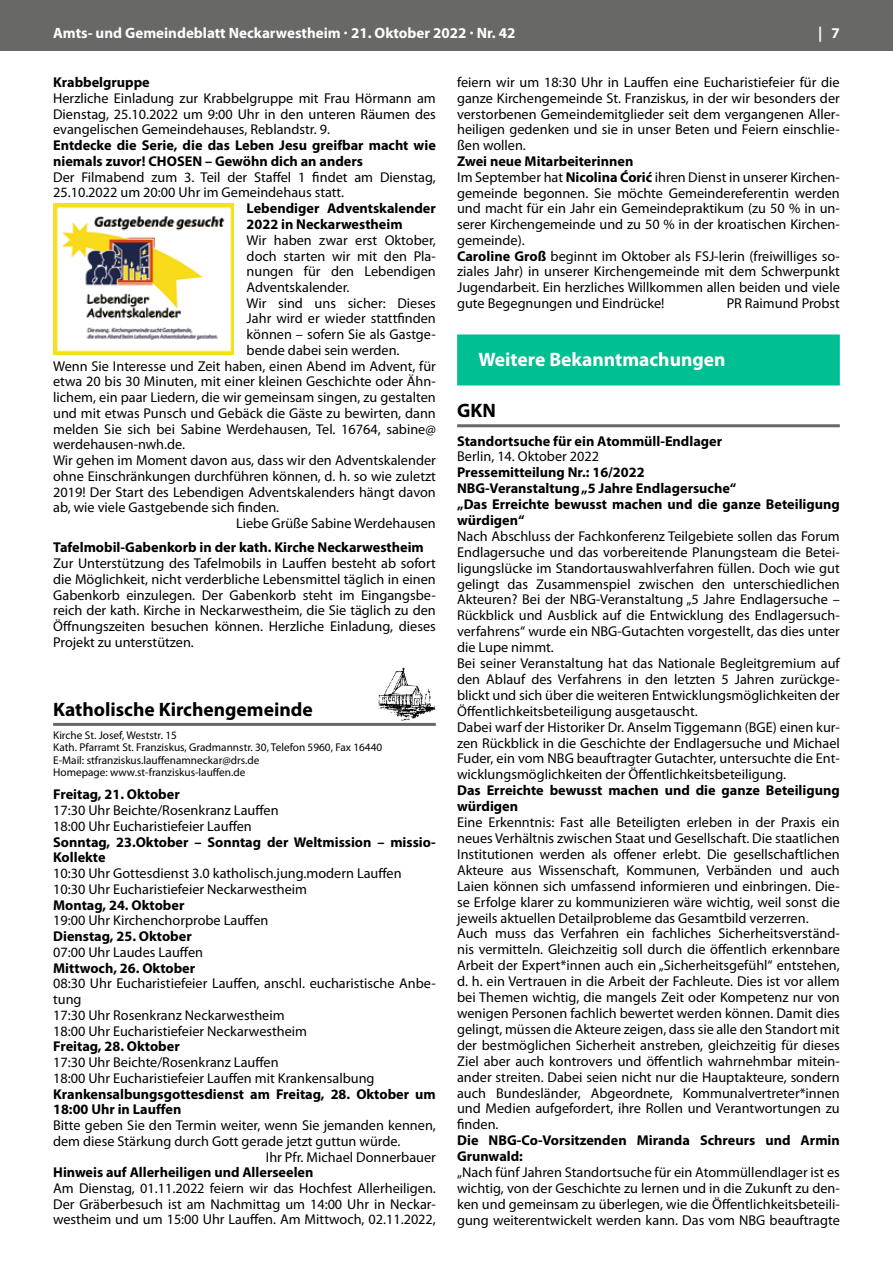
<style>
.page{position:relative;width:893px;height:1263px;background:#fff}
.page>*{position:absolute;margin:0;border:0;box-sizing:border-box;transform-origin:0 0}
.t1{font:700 19.5px "Myriad Pro";color:#000}
.t2{font:700 19.5px "Myriad Pro";color:#fff}
.t3{font:700 15px "Myriad Pro";color:#fff}
.t4{font:14.25px/15.9px "Myriad Pro";color:#000}
.t5{font:700 14.25px/15.9px "Myriad Pro";color:#000}
.t6{font:11.25px/12.5px "Myriad Pro";color:#000}
.s1{font-weight:700}
</style>
<div class="page">
<div style="left:0;top:0;width:893px;height:51px;background:#686867"></div>
<img style="left:53px;top:204px;width:181px;height:151px">
<hr style="left:53px;top:723px;width:383px;height:3px;background:#686867">
<img style="left:378px;top:667px;width:58px;height:54px">
<div style="left:457px;top:334px;width:383px;height:51px;background:#00bf93"></div>
<hr style="left:457px;top:424px;width:383px;height:3px;background:#686867">
<p class="t3" style="left:53px;top:23px;width:464px">Amts- und Gemeindeblatt Neckarwestheim · 21. Oktober 2022 · Nr. 42</p>
<p class="t3" style="left:818px;top:23px;width:23px">| 7</p>
<p class="t5" style="left:53px;top:74px;width:98px">Krabbelgruppe</p>
<p class="t4" style="left:53px;top:90px;width:384px;text-align:justify">Herzliche Einladung zur Krabbelgruppe mit Frau Hörmann am Dienstag, 25.10.2022 um 9:00 Uhr in den unteren Räumen des evangelischen Gemeindehauses, Reblandstr. 9.</p>
<p class="t5" style="left:53px;top:137px;width:384px">Entdecke die Serie, die das Leben Jesu greifbar macht wie niemals zuvor! CHOSEN – Gewöhn dich an anders</p>
<p class="t4" style="left:53px;top:169px;width:384px">Der Filmabend zum 3. Teil der Staffel 1 findet am Dienstag,<br>25.10.2022 um 20:00 Uhr im Gemeindehaus statt.</p>
<p class="t5" style="left:247px;top:200px;width:191px">Lebendiger Adventskalender<br>2022 in Neckarwestheim</p>
<p class="t4" style="left:247px;top:232px;width:191px">Wir haben zwar erst Oktober,</p>
<p class="t4" style="left:247px;top:248px;width:191px">doch starten wir mit den Pla-</p>
<p class="t4" style="left:247px;top:263px;width:191px">nungen für den Lebendigen</p>
<p class="t4" style="left:247px;top:279px;width:104px">Adventskalender.</p>
<p class="t4" style="left:247px;top:295px;width:191px">Wir sind uns sicher: Dieses</p>
<p class="t4" style="left:247px;top:310px;width:191px">Jahr wird er wieder stattfinden</p>
<p class="t4" style="left:247px;top:326px;width:191px">können – sofern Sie als Gastge-</p>
<p class="t4" style="left:247px;top:342px;width:154px">bende dabei sein werden.</p>
<p class="t4" style="left:53px;top:358px;width:384px">Wenn Sie Interesse und Zeit haben, einen Abend im Advent, für</p>
<p class="t4" style="left:53px;top:373px;width:383px">etwa 20 bis 30 Minuten, mit einer kleinen Geschichte oder Ähn-</p>
<p class="t4" style="left:53px;top:389px;width:384px">lichem, ein paar Liedern, die wir gemeinsam singen, zu gestalten</p>
<p class="t4" style="left:53px;top:405px;width:384px">und mit etwas Punsch und Gebäck die Gäste zu bewirten, dann</p>
<p class="t4" style="left:53px;top:421px;width:384px">melden Sie sich bei Sabine Werdehausen, Tel. 16764, sabine@</p>
<p class="t4" style="left:53px;top:436px;width:133px">werdehausen-nwh.de.</p>
<p class="t4" style="left:53px;top:452px;width:384px">Wir gehen im Moment davon aus, dass wir den Adventskalender</p>
<p class="t4" style="left:53px;top:468px;width:384px">ohne Einschränkungen durchführen können, d. h. so wie zuletzt</p>
<p class="t4" style="left:53px;top:484px;width:384px">2019! Der Start des Lebendigen Adventskalenders hängt davon</p>
<p class="t4" style="left:53px;top:499px;width:228px">ab, wie viele Gastgebende sich finden.</p>
<p class="t4" style="left:236px;top:515px;width:201px">Liebe Grüße Sabine Werdehausen</p>
<p class="t5" style="left:53px;top:539px;width:372px">Tafelmobil-Gabenkorb in der kath. Kirche Neckarwestheim</p>
<p class="t4" style="left:53px;top:555px;width:384px;text-align:justify">Zur Unterstützung des Tafelmobils in Lauffen besteht ab sofort die Möglichkeit, nicht verderbliche Lebensmittel täglich in einen Gabenkorb einzulegen. Der Gabenkorb steht im Eingangsbe&shy;reich der kath. Kirche in Neckarwestheim, die Sie täglich zu den Öffnungszeiten besuchen können. Herzliche Einladung, dieses Projekt zu unterstützen.</p>
<p class="t4" style="left:457px;top:74px;width:384px;text-align:justify">feiern wir um 18:30 Uhr in Lauffen eine Eucharistiefeier für die ganze Kirchengemeinde St. Franziskus, in der wir besonders der verstorbenen Gemeindemitglieder seit dem vergangenen Aller&shy;heiligen gedenken und sie in unser Beten und Feiern einschlie&shy;ßen wollen.</p>
<p class="t4" style="left:457px;top:153px;width:384px"><span class="s1">Zwei neue Mitarbeiterinnen<br></span>Im September hat <span class="s1">Nicolina Ćorić</span> ihren Dienst in unserer Kirchen&shy;gemeinde begonnen. Sie möchte Gemeindereferentin werden und macht für ein Jahr ein Gemeindepraktikum (zu 50 % in un&shy;serer Kirchengemeinde und zu 50 % in der kroatischen Kirchen&shy;gemeinde).<br><span class="s1">Caroline Groß</span> beginnt im Oktober als FSJ-lerin (freiwilliges so&shy;ziales Jahr) in unserer Kirchengemeinde mit dem Schwerpunkt Jugendarbeit. Ein herzliches Willkommen allen beiden und viele gute Begegnungen und Eindrücke!</p>
<p class="t4" style="left:727px;top:295px;width:115px">PR Raimund Probst</p>
<h1 class="t2" style="left:478px;top:347px;width:249px">Weitere Bekanntmachungen</h1>
<h1 class="t1" style="left:457px;top:398px;width:40px">GKN</h1>
<p class="t5" style="left:457px;top:432px;width:267px">Standortsuche für ein Atommüll-Endlager</p>
<p class="t4" style="left:457px;top:448px;width:143px">Berlin, 14. Oktober 2022</p>
<p class="t5" style="left:457px;top:464px;width:384px">Pressemitteilung Nr.: 16/2022<br>NBG-Veranstaltung „5 Jahre Endlagersuche“<br>„Das Erreichte bewusst machen und die ganze Beteiligung würdigen“</p>
<p class="t4" style="left:457px;top:528px;width:384px">Nach Abschluss der Fachkonferenz Teilgebiete sollen das Forum Endlagersuche und das vorbereitende Planungsteam die Betei&shy;ligungslücke im Standortauswahlverfahren füllen. Doch wie gut gelingt das Zusammenspiel zwischen den unterschiedlichen Akteuren? Bei der NBG-Veranstaltung „5 Jahre Endlagersuche – Rückblick und Ausblick auf die Entwicklung des Endlagersuch&shy;verfahrens“ wurde ein NBG-Gutachten vorgestellt, das dies unter die Lupe nimmt.<br>Bei seiner Veranstaltung hat das Nationale Begleitgremium auf den Ablauf des Verfahrens in den letzten 5 Jahren zurückge&shy;blickt und sich über die weiteren Entwicklungsmöglichkeiten der Öffentlichkeitsbeteiligung ausgetauscht.<br>Dabei warf der Historiker Dr. Anselm Tiggemann (BGE) einen kur&shy;zen Rückblick in die Geschichte der Endlagersuche und Michael Fuder, ein vom NBG beauftragter Gutachter, untersuchte die Ent&shy;wicklungsmöglichkeiten der Öffentlichkeitsbeteiligung.</p>
<p class="t5" style="left:457px;top:782px;width:384px">Das Erreichte bewusst machen und die ganze Beteiligung würdigen</p>
<p class="t4" style="left:457px;top:814px;width:384px">Eine Erkenntnis: Fast alle Beteiligten erleben in der Praxis ein neues Verhältnis zwischen Staat und Gesellschaft. Die staatlichen Institutionen werden als offener erlebt. Die gesellschaftlichen Akteure aus Wissenschaft, Kommunen, Verbänden und auch Laien können sich umfassend informieren und einbringen. Die&shy;se Erfolge klarer zu kommunizieren wäre wichtig, weil sonst die jeweils aktuellen Detailprobleme das Gesamtbild verzerren.<br>Auch muss das Verfahren ein fachliches Sicherheitsverständ&shy;nis vermitteln. Gleichzeitig soll durch die öffentlich erkennbare Arbeit der Expert*innen auch ein „Sicherheitsgefühl“ entstehen, d. h. ein Vertrauen in die Arbeit der Fachleute. Dies ist vor allem bei Themen wichtig, die mangels Zeit oder Kompetenz nur von wenigen Personen fachlich bewertet werden können. Damit dies gelingt, müssen die Akteure zeigen, dass sie alle den Standort mit der bestmöglichen Sicherheit anstreben, gleichzeitig für dieses Ziel aber auch kontrovers und öffentlich wahrnehmbar mitein&shy;ander streiten. Dabei seien nicht nur die Hauptakteure, sondern auch Bundesländer, Abgeordnete, Kommunalvertreter*innen und Medien aufgefordert, ihre Rollen und Verantwortungen zu finden.</p>
<p class="t5" style="left:457px;top:1132px;width:384px">Die NBG-Co-Vorsitzenden Miranda Schreurs und Armin<br>Grunwald:</p>
<p class="t4" style="left:457px;top:1164px;width:384px;text-align:justify">„Nach fünf Jahren Standortsuche für ein Atommüllendlager ist es wichtig, von der Geschichte zu lernen und in die Zukunft zu den&shy;ken und gemeinsam zu überlegen, wie die Öffentlichkeitsbeteili&shy;gung weiterentwickelt werden kann. Das vom NBG beauftragte</p>
<h1 class="t1" style="left:53px;top:696px;width:261px">Katholische Kirchengemeinde</h1>
<p class="t6" style="left:53px;top:729px;width:331px">Kirche St. Josef, Weststr. 15<br>Kath. Pfarramt St. Franziskus, Gradmannstr. 30, Telefon 5960, Fax 16440<br>E-Mail: stfranziskus.lauffenamneckar@drs.de<br>Homepage: www.st-franziskus-lauffen.de</p>
<p class="t5" style="left:53px;top:786px;width:128px">Freitag, 21. Oktober</p>
<p class="t4" style="left:53px;top:802px;width:227px">17:30 Uhr Beichte/Rosenkranz Lauffen<br>18:00 Uhr Eucharistiefeier Lauffen</p>
<p class="t5" style="left:53px;top:833px;width:384px">Sonntag, 23.Oktober – Sonntag der Weltmission – missio-<br>Kollekte</p>
<p class="t4" style="left:53px;top:865px;width:350px">10:30 Uhr Gottesdienst 3.0 katholisch.jung.modern Lauffen<br>10:30 Uhr Eucharistiefeier Neckarwestheim</p>
<p class="t5" style="left:53px;top:896px;width:133px">Montag, 24. Oktober</p>
<p class="t4" style="left:53px;top:912px;width:217px">19:00 Uhr Kirchenchorprobe Lauffen</p>
<p class="t5" style="left:53px;top:928px;width:140px">Dienstag, 25. Oktober</p>
<p class="t4" style="left:53px;top:944px;width:151px">07:00 Uhr Laudes Lauffen</p>
<p class="t5" style="left:53px;top:959px;width:144px">Mittwoch, 26. Oktober</p>
<p class="t4" style="left:53px;top:975px;width:384px">08:30 Uhr Eucharistiefeier Lauffen, anschl. eucharistische Anbe&shy;tung<br>17:30 Uhr Rosenkranz Neckarwestheim<br>18:00 Uhr Eucharistiefeier Neckarwestheim</p>
<p class="t5" style="left:53px;top:1038px;width:128px">Freitag, 28. Oktober</p>
<p class="t4" style="left:53px;top:1054px;width:323px">17:30 Uhr Beichte/Rosenkranz Lauffen<br>18:00 Uhr Eucharistiefeier Lauffen mit Krankensalbung</p>
<p class="t5" style="left:53px;top:1085px;width:384px">Krankensalbungsgottesdienst am Freitag, 28. Oktober um<br>18:00 Uhr in Lauffen</p>
<p class="t4" style="left:53px;top:1117px;width:384px">Bitte geben Sie den Termin weiter, wenn Sie jemanden kennen,</p>
<p class="t4" style="left:53px;top:1133px;width:349px">dem diese Stärkung durch Gott gerade jetzt guttun würde.</p>
<p class="t4" style="left:266px;top:1148px;width:172px">Ihr Pfr. Michael Donnerbauer</p>
<p class="t5" style="left:53px;top:1164px;width:262px">Hinweis auf Allerheiligen und Allerseelen</p>
<p class="t4" style="left:53px;top:1180px;width:384px;text-align:justify">Am Dienstag, 01.11.2022 feiern wir das Hochfest Allerheiligen.<br>Der Gräberbesuch ist am Nachmittag um 14:00 Uhr in Neckar&shy;westheim und um 15:00 Uhr Lauffen. Am Mittwoch, 02.11.2022,</p>
</div>
